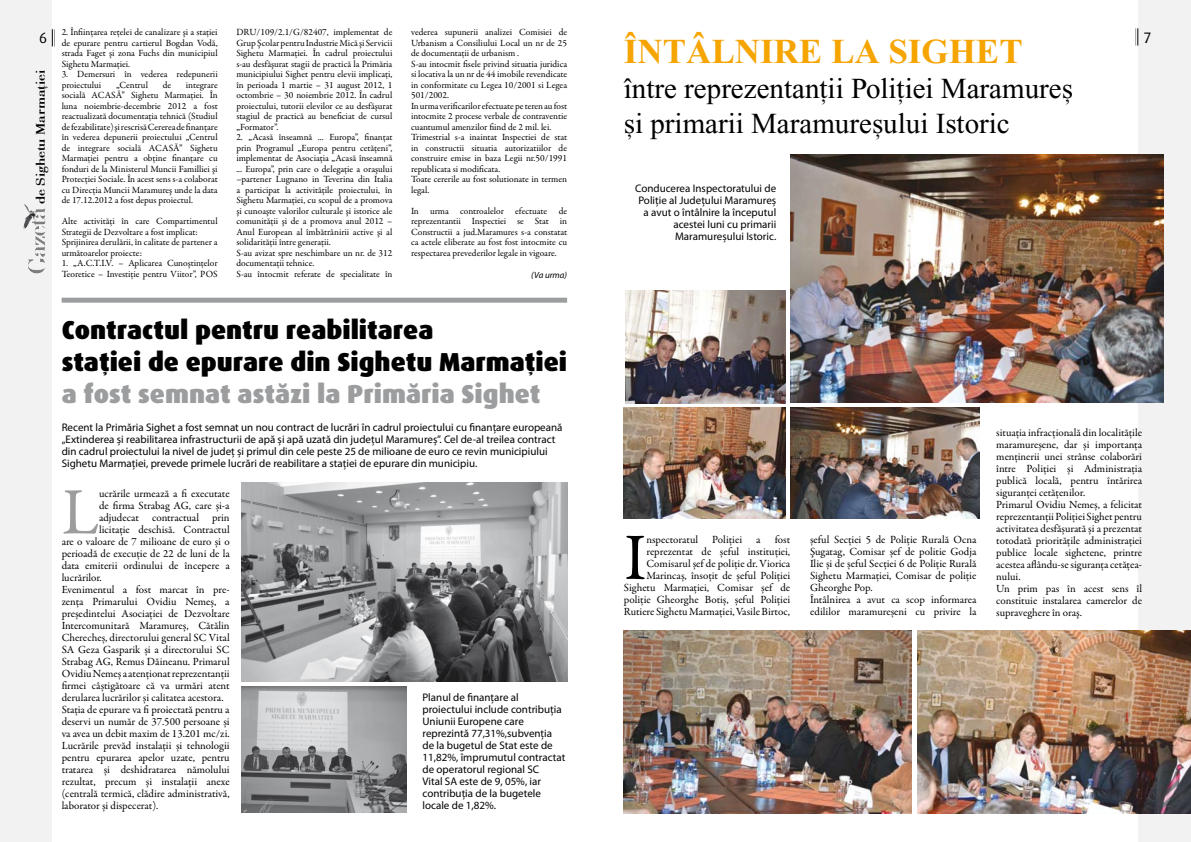
<style>
.page{position:relative;width:1191px;height:842px;background:#fff}
.page>*{position:absolute;margin:0;border:0;box-sizing:border-box;transform-origin:0 0}
.t1{font:66.6px "Garamond Premr Pro";color:#9c9d9f}
.t2{font:66.6px "Garamond Premr Pro";color:#000}
.t3{font:700 35px "Times NRG";color:#f6a400}
.t4{font:29px/35px "Times NRG";color:#000}
.t5{font:26px/32px "Dax Black G";color:#000}
.t6{font:26px "Dax Black G";color:#9c9d9f}
.t7{font:15.1px "Dax G";color:#000}
.t8{font:13px "Bodoni Bold G";color:#000;scale:1.08 1}
.t9{font:11px/12px "Garamond Premr Pro";letter-spacing:-.005em;color:#000}
.t10{font:11px/12px "Myriad Pro";color:#000}
.t11{font:9.5px/10.5px "Garamond Premr Pro";letter-spacing:-.005em;color:#000}
.t12{font:italic 9px "Myriad Pro";color:#000}
</style>
<div class="page">
<div style="left:0;top:0;width:52px;height:842px;background:#f2f2f2"></div>
<div style="left:1138px;top:0;width:53px;height:842px;background:#f2f2f2"></div>
<img style="left:242px;top:483px;width:325px;height:198px">
<img style="left:790px;top:155px;width:373px;height:247px">
<img style="left:624px;top:631px;width:287px;height:183px">
<img style="left:917px;top:631px;width:274px;height:183px">
<img style="left:241px;top:687px;width:166px;height:125px">
<img style="left:624px;top:407px;width:161px;height:112px">
<img style="left:790px;top:407px;width:190px;height:111px">
<img style="left:625px;top:291px;width:160px;height:112px">
<div style="left:62px;top:298px;width:505px;height:5px;background:#9c9d9f"></div>
<img style="left:23px;top:204px;width:23px;height:26px">
<svg style="left:52px;top:29px;width:3px;height:17px"></svg>
<svg style="left:1135px;top:28px;width:3px;height:18px"></svg>
<h3 class="t7" style="left:39px;top:30px;width:9px">6</h3>
<h3 class="t8" style="left:33px;top:204px;width:126px;rotate:-90deg">de Sighetu Marmaţiei</h3>
<p class="t11" style="left:62px;top:27px;width:158px;text-align:justify">2. Înfiinţarea reţelei de canalizare şi a staţiei de epurare pentru cartierul Bogdan Vodă, strada Faget şi zona Fuchs din municipiul Sighetu Marmaţiei.</p>
<p class="t11" style="left:62px;top:69px;width:158px">3. Demersuri în vederea redepunerii proiectului</p>
<p class="t11" style="left:116px;top:80px;width:33px">„Centrul</p>
<p class="t11" style="left:163px;top:80px;width:10px">de</p>
<p class="t11" style="left:62px;top:80px;width:158px;text-align:justify;text-indent:124px">integrare socială ACASĂ” Sighetu Marmaţiei. În luna noiembrie-decembrie 2012 a fost reactualizată documentaţia tehnică (Studiul de fezabilitate) şi rescrisă Cererea de finanţare în vederea depunerii proiectului „Centrul de integrare socială ACASĂ” Sighetu Marmaţiei pentru a obţine finanţare cu fonduri de la Ministerul Muncii Familliei şi Protecţiei Sociale. În acest sens s-a colaborat cu Direcţia Muncii Maramureş unde la data de 17.12.2012 a fost depus proiectul.</p>
<p class="t11" style="left:62px;top:216px;width:158px">Alte activităţi în care Compartimentul Strategii de Dezvoltare a fost implicat:<br>Sprijinirea derulării, în calitate de partener a următoarelor proiecte:</p>
<p class="t11" style="left:62px;top:258px;width:158px">1. „A.C.T.I.V. – Aplicarea Cunoştinţelor<br>Teoretice – Investiţie pentru Viitor”, POS</p>
<p class="t11" style="left:236px;top:27px;width:158px;text-align:justify">DRU/109/2.1/G/82407, implementat de Grup Şcolar pentru Industrie Mică şi Servicii Sighetu Marmaţiei. În cadrul proiectului s-au desfăşurat stagii de practică la Primăria municipiului Sighet pentru elevii implicaţi, în perioada 1 martie – 31 august 2012, 1 octombrie – 30 noiembrie 2012. În cadrul proiectului, tutorii elevilor ce au desfăşurat stagiul de practică au beneficiat de cursul „Formator”.</p>
<p class="t11" style="left:236px;top:132px;width:158px">2. „Acasă înseamnă ... Europa”, finanţat prin Programul „Europa pentru cetăţeni”, implementat de Asociaţia „Acasă înseamnă ... Europa”, prin care o delegaţie a oraşului –partener Lugnano in Teverina din Italia a participat la activităţile proiectului, în Sighetu Marmaţiei, cu scopul de a promova şi cunoaşte valorilor culturale şi istorice ale comunităţii şi de a promova anul 2012 – Anul European al îmbătrânirii active şi al solidarităţii între generaţii.<br>S-au avizat spre neschimbare un nr. de 312 documentaţii tehnice.<br>S-au întocmit referate de specialitate în</p>
<p class="t11" style="left:411px;top:27px;width:158px">vederea supunerii analizei Comisiei de Urbanism a Consiliului Local un nr de 25 de documentaţii de urbanism .<br>S-au intocmit fisele privind situatia juridica si locativa la un nr de 44 imobile revendicate in conformitate cu Legea 10/2001 si Legea 501/2002.<br>In urma verificarilor efectuate pe teren au fost intocmite 2 procese verbale de contraventie cuantumul amenzilor fiind de 2 mil. lei.<br>Trimestrial s-a inaintat Inspectiei de stat in constructii situatia autorizatiilor de construire emise in baza Legii nr.50/1991 republicata si modificata.<br>Toate cererile au fost solutionate in termen legal.</p>
<p class="t11" style="left:411px;top:206px;width:158px;text-align:justify">In urma controalelor efectuate de reprezentantii Inspectiei se Stat in Constructii a jud.Maramures s-a constatat ca actele eliberate au fost fost intocmite cu respectarea prevederilor legale in vigoare.</p>
<p class="t12" style="left:531px;top:269px;width:37px">(Va urma)</p>
<h3 class="t5" style="left:62px;top:315px;width:507px">Contractul pentru reabilitarea<br>stației de epurare din Sighetu Marmației</h3>
<h3 class="t6" style="left:62px;top:379px;width:480px">a fost semnat astăzi la Primăria Sighet</h3>
<p class="t10" style="left:62px;top:421px;width:502px">Recent la Primăria Sighet a fost semnat un nou contract de lucrări în cadrul proiectului cu finanțare europeană „Extinderea și reabilitarea infrastructurii de apă și apă uzată din județul Maramureș”. Cel de-al treilea contract din cadrul proiectului la nivel de județ și primul din cele peste 25 de milioane de euro ce revin municipiului Sighetu Marmației, prevede primele lucrări de reabilitare a stației de epurare din municipiu.</p>
<h1 class="t1" style="left:62px;top:472px;width:39px">L</h1>
<p class="t9" style="left:99px;top:488px;width:132px">ucrările urmează a fi executate</p>
<p class="t9" style="left:99px;top:500px;width:132px">de firma Strabag AG, care și-a</p>
<p class="t9" style="left:99px;top:512px;width:132px">adjudecat contractual prin</p>
<p class="t9" style="left:99px;top:524px;width:132px">licitație deschisă. Contractul</p>
<p class="t9" style="left:62px;top:536px;width:169px">are o valoare de 7 milioane de euro și o</p>
<p class="t9" style="left:62px;top:548px;width:169px">perioadă de execuție de 22 de luni de la</p>
<p class="t9" style="left:62px;top:560px;width:169px">data emiterii ordinului de începere a</p>
<p class="t9" style="left:62px;top:572px;width:42px">lucrărilor.</p>
<p class="t9" style="left:62px;top:584px;width:169px">Evenimentul a fost marcat în pre-</p>
<p class="t9" style="left:62px;top:596px;width:169px">zența Primarului Ovidiu Nemeș, a</p>
<p class="t9" style="left:62px;top:608px;width:169px">președintelui Asociației de Dezvoltare</p>
<p class="t9" style="left:62px;top:620px;width:169px">Intercomunitară Maramureș, Cătălin</p>
<p class="t9" style="left:62px;top:632px;width:169px">Cherecheș, directorului general SC Vital</p>
<p class="t9" style="left:62px;top:644px;width:169px">SA Geza Gasparik și a directorului SC</p>
<p class="t9" style="left:62px;top:656px;width:169px">Strabag AG, Remus Dăineanu. Primarul</p>
<p class="t9" style="left:62px;top:668px;width:169px">Ovidiu Nemeș a atenționat reprezentanții</p>
<p class="t9" style="left:62px;top:680px;width:169px">firmei câștigătoare că va urmări atent</p>
<p class="t9" style="left:62px;top:692px;width:163px">derularea lucrărilor și calitatea acestora.</p>
<p class="t9" style="left:62px;top:704px;width:169px">Stația de epurare va fi proiectată pentru a</p>
<p class="t9" style="left:62px;top:716px;width:169px">deservi un număr de 37.500 persoane și</p>
<p class="t9" style="left:62px;top:728px;width:169px">va avea un debit maxim de 13.201 mc/zi.</p>
<p class="t9" style="left:62px;top:740px;width:169px">Lucrările prevăd instalații și tehnologii</p>
<p class="t9" style="left:62px;top:752px;width:169px">pentru epurarea apelor uzate, pentru</p>
<p class="t9" style="left:62px;top:764px;width:169px">tratarea și deshidratarea nămolului</p>
<p class="t9" style="left:62px;top:776px;width:169px">rezultat, precum și instalații anexe</p>
<p class="t9" style="left:62px;top:788px;width:169px">(centrală termică, clădire administrativă,</p>
<p class="t9" style="left:62px;top:800px;width:98px">laborator și dispecerat).</p>
<p class="t10" style="left:422px;top:691px;width:144px">Planul de finanțare al proiectului include contribuția<br>Uniunii Europene care reprezintă 77,31%,subvenţia de la bugetul de Stat este de<br>11,82%, împrumutul contractat de operatorul regional SC<br>Vital SA este de 9, 05%, iar contribuţia de la bugetele locale de 1,82%.</p>
<h2 class="t3" style="left:624px;top:31px;width:400px">ÎNTÂLNIRE LA SIGHET</h2>
<h3 class="t4" style="left:624px;top:71px;width:451px">între reprezentanții Poliției Maramureș și primarii Maramureșului Istoric</h3>
<p class="t10" style="left:635px;top:182px;width:143px;text-align:right">Conducerea Inspectoratului de<br>Poliție al Județului Maramureș a avut o întâlnire la începutul acestei luni cu primarii<br>Maramureșului Istoric.</p>
<h3 class="t7" style="left:1143px;top:30px;width:9px">7</h3>
<h1 class="t2" style="left:624px;top:518px;width:24px">I</h1>
<p class="t9" style="left:646px;top:534px;width:53px">nspectoratul</p>
<p class="t9" style="left:712px;top:534px;width:31px">Poliției</p>
<p class="t9" style="left:756px;top:534px;width:6px">a</p>
<p class="t9" style="left:624px;top:534px;width:168px;text-align:right">fost<br>reprezentat de șeful instituției, Comisarul șef de poliție dr. Viorica Marincaș, însoțit de șeful Poliției Sighetu Marmației, Comisar șef de poliție Gheorghe Botiș, șeful Poliției Rutiere Sighetu Marmației, Vasile Birtoc,</p>
<p class="t9" style="left:810px;top:534px;width:168px">șeful Secției 5 de Poliţie Rurală Ocna Şugatag, Comisar șef de politie Godja Ilie și de șeful Secției 6 de Poliţie Rurală Sighetu Marmației, Comisar de poliție Gheorghe Pop.<br>Întâlnirea a avut ca scop informarea edililor maramureșeni cu privire la</p>
<p class="t9" style="left:996px;top:427px;width:147px">situația infracțională din localitățile maramureșene, dar și importanţa menținerii unei strânse colaborări între Poliției și Administrația publică locală, pentru întărirea siguranței cetățenilor.<br>Primarul Ovidiu Nemeș, a felicitat reprezentanții Poliției Sighet pentru activitatea desfășurată și a prezentat totodată prioritățile administrației publice locale sighetene, printre acestea aflându-se siguranța cetăţea&shy;nului.<br>Un prim pas în acest sens îl constituie instalarea camerelor de supraveghere în oraş.</p>
</div>
